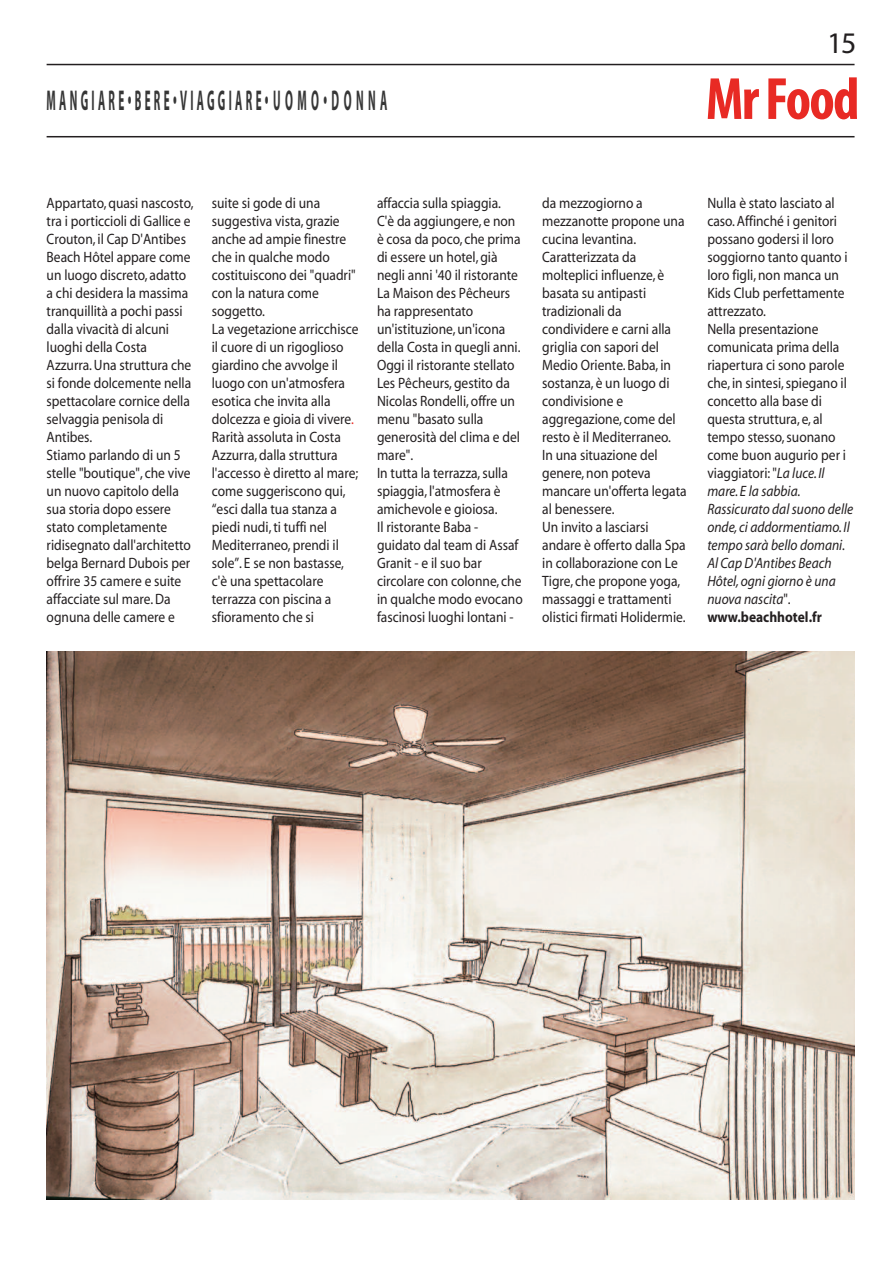
<style>
.page{position:relative;width:893px;height:1263px;background:#fff}
.page>*{position:absolute;margin:0;border:0;box-sizing:border-box;transform-origin:0 0}
.t1{font:60.15px "Myriad Cn Bold+LMBUYS";letter-spacing:-.03em;color:#e82a24}
.t2{font:30px "Myriad Roman+UAKZUI";color:#231f20}
.t3{font:28.65px "Myriad Bold+HPLWWV";letter-spacing:.3em;color:#363636;scale:.39 1}
.t4{font:15px/18px "Myriad Roman+UAKZUI";color:#231f20;scale:.9 1}
.t5{font:15px/18px "Myriad Italic+BZXCFX";color:#231f20;scale:.9 1}
.t6{font:15px "Myriad Bold+ZUGDSZ";color:#231f20;scale:.9 1}
.s1{color:#e82a24}
.s2{font-family:"Myriad Italic+BZXCFX"}
.s3{font-family:"Myriad Roman+UAKZUI"}
</style>
<div class="page">
<hr style="left:47px;top:64px;width:807px;height:1px;background:#231f20">
<hr style="left:47px;top:136px;width:807px;height:1px;background:#231f20">
<img style="left:47px;top:651px;width:807px;height:548px">
<h3 class="t3" style="left:47px;top:90px;width:875px">MANGIARE•BERE•VIAGGIARE•UOMO•DONNA</h3>
<h2 class="t2" style="left:827px;top:31px;width:31px">15</h2>
<h1 class="t1" style="left:706px;top:78px;width:155px">Mr Food</h1>
<p class="t4" style="left:47px;top:195px;width:165px">Appartato, quasi nascosto, tra i porticcioli di Gallice e<br>Crouton, il Cap D'Antibes<br>Beach Hôtel appare come un luogo discreto, adatto a chi desidera la massima tranquillità a pochi passi dalla vivacità di alcuni luoghi della Costa<br>Azzurra. Una struttura che si fonde dolcemente nella spettacolare cornice della selvaggia penisola di<br>Antibes.<br>Stiamo parlando di un 5 stelle "boutique", che vive un nuovo capitolo della sua storia dopo essere stato completamente ridisegnato dall'architetto belga Bernard Dubois per offrire 35 camere e suite affacciate sul mare. Da ognuna delle camere e</p>
<p class="t4" style="left:212px;top:195px;width:165px">suite si gode di una suggestiva vista, grazie anche ad ampie finestre che in qualche modo costituiscono dei "quadri" con la natura come soggetto.<br>La vegetazione arricchisce il cuore di un rigoglioso giardino che avvolge il luogo con un'atmosfera esotica che invita alla dolcezza e gioia di vivere<span class="s1">.<br></span>Rarità assoluta in Costa<br>Azzurra, dalla struttura l'accesso è diretto al mare; come suggeriscono qui, “esci dalla tua stanza a piedi nudi, ti tuffi nel<br>Mediterraneo, prendi il sole”. E se non bastasse, c'è una spettacolare terrazza con piscina a sfioramento che si</p>
<p class="t4" style="left:377px;top:195px;width:163px">affaccia sulla spiaggia.<br>C'è da aggiungere, e non è cosa da poco, che prima di essere un hotel, già negli anni '40 il ristorante<br>La Maison des Pêcheurs ha rappresentato un'istituzione, un'icona della Costa in quegli anni.<br>Oggi il ristorante stellato<br>Les Pêcheurs, gestito da<br>Nicolas Rondelli, offre un menu "basato sulla generosità del clima e del mare".<br>In tutta la terrazza, sulla spiaggia, l'atmosfera è amichevole e gioiosa.<br>Il ristorante Baba - guidato dal team di Assaf<br>Granit - e il suo bar circolare con colonne, che in qualche modo evocano fascinosi luoghi lontani -</p>
<p class="t4" style="left:542px;top:195px;width:162px">da mezzogiorno a mezzanotte propone una cucina levantina.<br>Caratterizzata da molteplici influenze, è basata su antipasti tradizionali da condividere e carni alla griglia con sapori del<br>Medio Oriente. Baba, in sostanza, è un luogo di condivisione e aggregazione, come del resto è il Mediterraneo.<br>In una situazione del genere, non poteva mancare un'offerta legata al benessere.<br>Un invito a lasciarsi andare è offerto dalla Spa in collaborazione con Le<br>Tigre, che propone yoga, massaggi e trattamenti olistici firmati Holidermie.</p>
<p class="t4" style="left:707px;top:195px;width:157px">Nulla è stato lasciato al caso. Affinché i genitori possano godersi il loro soggiorno tanto quanto i loro figli, non manca un<br>Kids Club perfettamente attrezzato.<br>Nella presentazione comunicata prima della riapertura ci sono parole che, in sintesi, spiegano il concetto alla base di questa struttura, e, al tempo stesso, suonano come buon augurio per i viaggiatori: "<span class="s2">La luce. Il</span></p>
<p class="t5" style="left:707px;top:483px;width:164px">mare. E la sabbia.<br>Rassicurato dal suono delle onde, ci addormentiamo. Il tempo sarà bello domani.<br>Al Cap D'Antibes Beach<br>Hôtel, ogni giorno è una nuova nascita<span class="s3">".</span></p>
<p class="t6" style="left:707px;top:611px;width:129px">www.beachhotel.fr</p>
</div>
